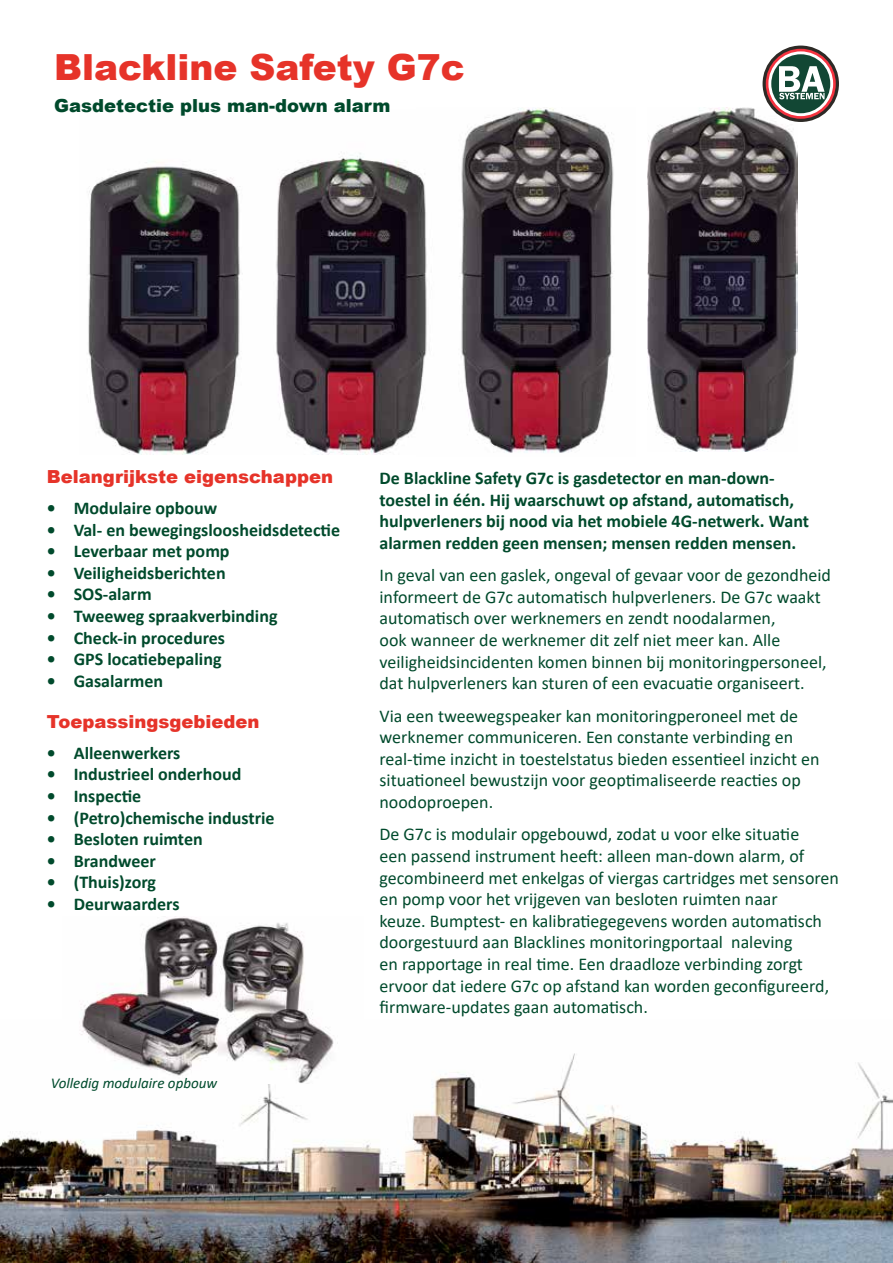
<style>
.page{position:relative;width:893px;height:1263px;background:#fff}
.page>*{position:absolute;margin:0;border:0;box-sizing:border-box;transform-origin:0 0}
.t1{font:900 36px "Arial";color:#e63329}
.t2{font:18px/21.6px "Calibri";color:#004a2c}
.t3{font:700 18px/21.6px "Calibri";color:#004a2c}
.t4{font:900 18px "Arial";color:#e63329}
.t5{font:900 18px "Arial";color:#004a2c}
.t6{font:italic 15px "Calibri";color:#004a2c}
</style>
<div class="page">
<img style="left:459px;top:108px;width:155px;height:345px">
<img style="left:276px;top:153px;width:151px;height:302px">
<img style="left:88px;top:161px;width:152px;height:294px">
<img style="left:0;top:1053px;width:893px;height:210px">
<img style="left:648px;top:107px;width:150px;height:345px">
<svg style="left:763px;top:46px;width:76px;height:76px"></svg>
<svg style="left:766px;top:49px;width:70px;height:70px"></svg>
<svg style="left:768px;top:51px;width:65px;height:65px"></svg>
<div style="left:771px;top:54px;width:59px;height:59px;background:#124734;border-radius:50%"></div>
<svg style="left:779px;top:66px;width:46px;height:33px"></svg>
<img style="left:62px;top:916px;width:301px;height:167px">
<h1 class="t1" style="left:54px;top:41px;width:412px">Blackline Safety G7c</h1>
<p class="t5" style="left:54px;top:93px;width:338px">Gasdetectie plus man-down alarm</p>
<p class="t4" style="left:47px;top:464px;width:288px">Belangrijkste eigenschappen</p>
<p class="t3" style="left:47px;top:497px;width:172px">• Modulaire opbouw</p>
<p class="t3" style="left:47px;top:518px;width:295px">• Val- en bewegingsloosheidsdetectie</p>
<p class="t3" style="left:47px;top:540px;width:184px">• Leverbaar met pomp</p>
<p class="t3" style="left:47px;top:562px;width:180px">• Veiligheidsberichten</p>
<p class="t3" style="left:47px;top:583px;width:106px">• SOS-alarm</p>
<p class="t3" style="left:47px;top:605px;width:232px">• Tweeweg spraakverbinding</p>
<p class="t3" style="left:47px;top:626px;width:180px">• Check-in procedures</p>
<p class="t3" style="left:47px;top:648px;width:176px">• GPS locatiebepaling</p>
<p class="t3" style="left:47px;top:670px;width:118px">• Gasalarmen</p>
<p class="t4" style="left:47px;top:709px;width:214px">Toepassingsgebieden</p>
<p class="t3" style="left:47px;top:742px;width:135px">• Alleenwerkers</p>
<p class="t3" style="left:47px;top:763px;width:196px">• Industrieel onderhoud</p>
<p class="t3" style="left:47px;top:785px;width:96px">• Inspectie</p>
<p class="t3" style="left:47px;top:806px;width:229px">• (Petro)chemische industrie</p>
<p class="t3" style="left:47px;top:828px;width:157px">• Besloten ruimten</p>
<p class="t3" style="left:47px;top:850px;width:111px">• Brandweer</p>
<p class="t3" style="left:47px;top:871px;width:111px">• (Thuis)zorg</p>
<p class="t3" style="left:47px;top:893px;width:134px">• Deurwaarders</p>
<p class="t6" style="left:51px;top:1072px;width:168px">Volledig modulaire opbouw</p>
<p class="t3" style="left:379px;top:467px;width:431px">De Blackline Safety G7c is gasdetector en man-down&shy;toestel in één. Hij waarschuwt op afstand, automatisch, hulpverleners bij nood via het mobiele 4G-netwerk. Want alarmen redden geen mensen; mensen redden mensen.</p>
<p class="t2" style="left:379px;top:564px;width:453px">In geval van een gaslek, ongeval of gevaar voor de gezondheid informeert de G7c automatisch hulpverleners. De G7c waakt automatisch over werknemers en zendt noodalarmen,<br>ook wanneer de werknemer dit zelf niet meer kan. Alle veiligheidsincidenten komen binnen bij monitoringpersoneel, dat hulpverleners kan sturen of een evacuatie organiseert.</p>
<p class="t2" style="left:379px;top:704px;width:442px">Via een tweewegspeaker kan monitoringperoneel met de werknemer communiceren. Een constante verbinding en real-time inzicht in toestelstatus bieden essentieel inzicht en situationeel bewustzijn voor geoptimaliseerde reacties op noodoproepen.</p>
<p class="t2" style="left:379px;top:823px;width:461px">De G7c is modulair opgebouwd, zodat u voor elke situatie<br>een passend instrument heeft: alleen man-down alarm, of gecombineerd met enkelgas of viergas cartridges met sensoren en pomp voor het vrijgeven van besloten ruimten naar<br>keuze. Bumptest- en kalibratiegegevens worden automatisch doorgestuurd aan Blacklines monitoringportaal naleving<br>en rapportage in real time. Een draadloze verbinding zorgt ervoor dat iedere G7c op afstand kan worden geconfigureerd, firmware-updates gaan automatisch.</p>
</div>
